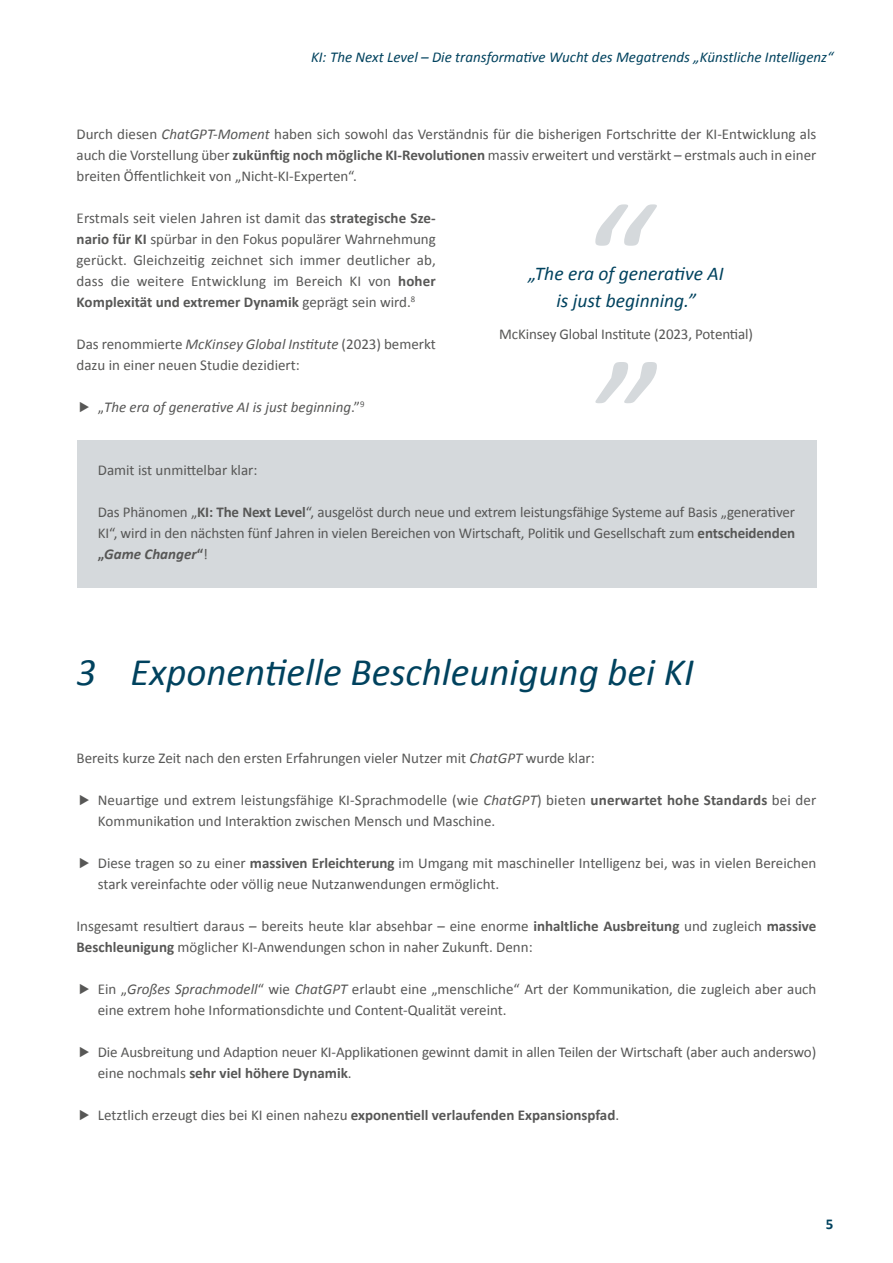
<style>
.page{position:relative;width:893px;height:1263px;background:#fff}
.page>*{position:absolute;margin:0;border:0;box-sizing:border-box;transform-origin:0 0}
.t1{font:italic 39px "Calibri";color:#00425e}
.t2{font:italic 19.5px/27px "Calibri";color:#00425e;text-align:center}
.t3{font:15px/21px "Calibri";color:#575756}
.t4{font:700 15px "Calibri";color:#575756}
.t5{font:italic 15px "Calibri";color:#00425e}
.t6{font:italic 15px "Calibri";color:#575756}
.t7{font:700 15px "Calibri";color:#00425e}
.s1{font-style:italic}
.s2{font-weight:700}
.s3{font-style:normal}
.s4{font-weight:700;font-style:italic}
.s5{font-weight:400}
</style>
<div class="page">
<div style="left:77px;top:440px;width:739px;height:147px;background:#d5d9dc"></div>
<svg style="left:595px;top:204px;width:62px;height:42px"></svg>
<svg style="left:595px;top:362px;width:62px;height:41px"></svg>
<p class="t5" style="left:311px;top:47px;width:524px">KI: The Next Level – Die transformative Wucht des Megatrends „Künstliche Intelligenz“</p>
<p class="t3" style="left:77px;top:123px;width:741px;text-align:justify">Durch diesen <span class="s1">ChatGPT-Moment</span> haben sich sowohl das Verständnis für die bisherigen Fortschritte der KI-Entwicklung als auch die Vorstellung über <span class="s2">zukünftig noch mögliche KI-Revolutionen</span> massiv erweitert und verstärkt – erstmals auch in einer breiten Öffentlichkeit von „Nicht-KI-Experten“.</p>
<p class="t3" style="left:77px;top:207px;width:361px;text-align:justify">Erstmals seit vielen Jahren ist damit das <span class="s2">strategische Sze&shy;nario für KI</span> spürbar in den Fokus populärer Wahrnehmung gerückt. Gleichzeitig zeichnet sich immer deutlicher ab, dass die weitere Entwicklung im Bereich KI von <span class="s2">hoher Komplexität und extremer Dynamik</span> geprägt sein wird.<sup>8</sup></p>
<p class="t3" style="left:77px;top:333px;width:361px">Das renommierte <span class="s1">McKinsey Global Institute</span> (2023) bemerkt dazu in einer neuen Studie dezidiert:</p>
<p class="t6" style="left:98px;top:396px;width:268px"><span class="s3">„</span>The era of generative AI is just beginning<span class="s3">.”</span><sup>9</sup></p>
<h2 class="t2" style="left:529px;top:259px;width:197px">„The era of generative AI is just beginning.”</h2>
<p class="t3" style="left:499px;top:323px;width:255px">McKinsey Global Institute (2023, Potential)</p>
<p class="t3" style="left:98px;top:459px;width:161px">Damit ist unmittelbar klar:</p>
<p class="t3" style="left:98px;top:501px;width:699px;text-align:justify">Das Phänomen „<span class="s2">KI: The Next Level</span>“, ausgelöst durch neue und extrem leistungsfähige Systeme auf Basis „generativer KI“, wird in den nächsten fünf Jahren in vielen Bereichen von Wirtschaft, Politik und Gesellschaft zum <span class="s2">entscheidenden „</span><span class="s4">Game Changer</span><span class="s2">“</span>!</p>
<h1 class="t1" style="left:77px;top:645px;width:619px">3 Exponentielle Beschleunigung bei KI</h1>
<p class="t3" style="left:77px;top:747px;width:520px">Bereits kurze Zeit nach den ersten Erfahrungen vieler Nutzer mit <span class="s1">ChatGPT</span> wurde klar:</p>
<p class="t3" style="left:98px;top:789px;width:720px">Neuartige und extrem leistungsfähige KI-Sprachmodelle (wie <span class="s1">ChatGPT</span>) bieten <span class="s2">unerwartet hohe Standards</span> bei der<br>Kommunikation und Interaktion zwischen Mensch und Maschine.</p>
<p class="t3" style="left:98px;top:852px;width:720px">Diese tragen so zu einer <span class="s2">massiven Erleichterung</span> im Umgang mit maschineller Intelligenz bei, was in vielen Bereichen stark vereinfachte oder völlig neue Nutzanwendungen ermöglicht.</p>
<p class="t3" style="left:77px;top:915px;width:741px">Insgesamt resultiert daraus – bereits heute klar absehbar – eine enorme <span class="s2">inhaltliche Ausbreitung</span> und zugleich <span class="s2">massive<br>Beschleunigung</span> möglicher KI-Anwendungen schon in naher Zukunft. Denn:</p>
<p class="t3" style="left:98px;top:978px;width:720px">Ein „<span class="s1">Großes Sprachmodell</span>“ wie <span class="s1">ChatGPT</span> erlaubt eine „menschliche“ Art der Kommunikation, die zugleich aber auch eine extrem hohe Informationsdichte und Content-Qualität vereint.</p>
<p class="t3" style="left:98px;top:1041px;width:720px">Die Ausbreitung und Adaption neuer KI-Applikationen gewinnt damit in allen Teilen der Wirtschaft (aber auch anderswo) eine nochmals <span class="s2">sehr viel höhere Dynamik</span>.</p>
<p class="t4" style="left:98px;top:1104px;width:523px"><span class="s5">Letztlich erzeugt dies bei KI einen nahezu</span> exponentiell verlaufenden Expansionspfad<span class="s5">.</span></p>
<p class="t7" style="left:826px;top:1213px;width:9px">5</p>
</div>
